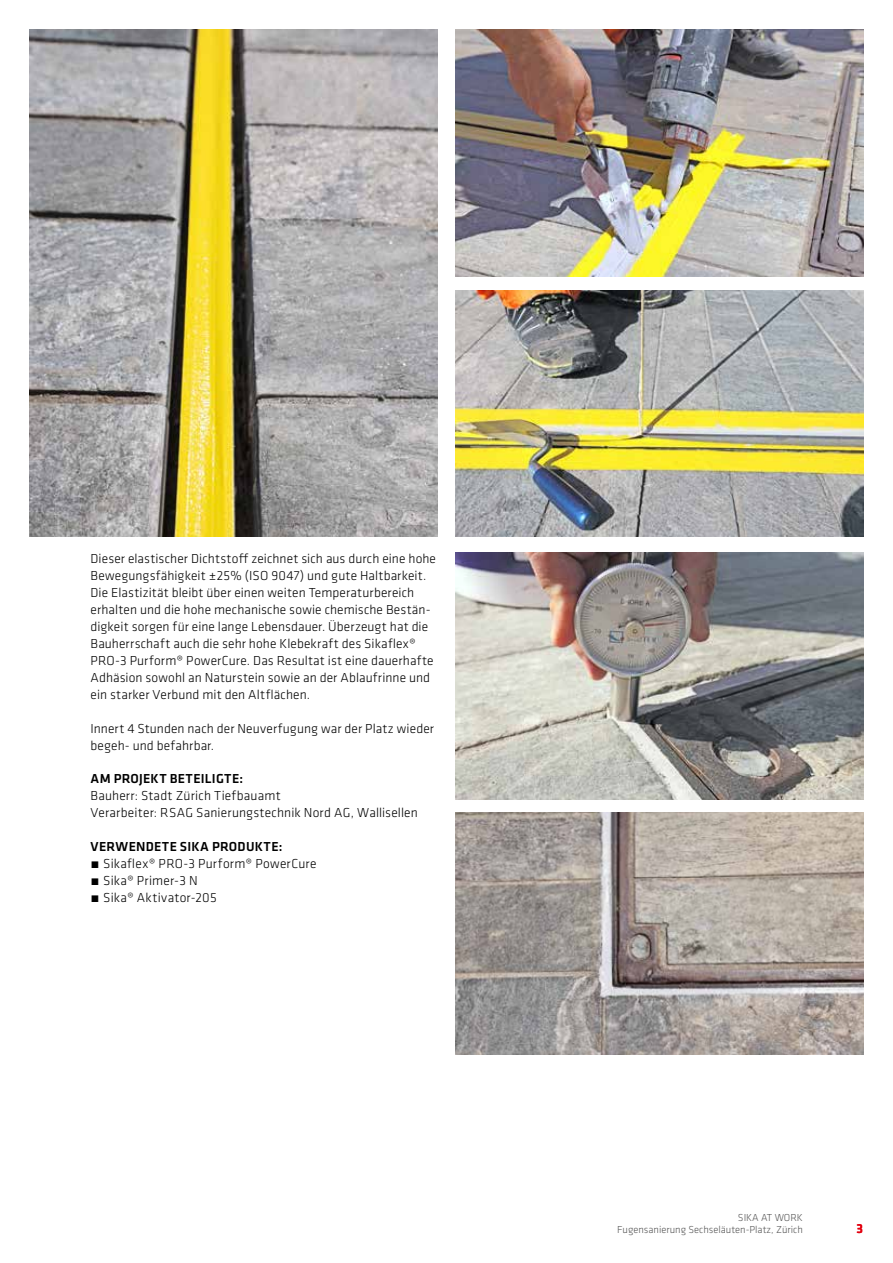
<style>
.page{position:relative;width:893px;height:1263px;background:#fff}
.page>*{position:absolute;margin:0;border:0;box-sizing:border-box;transform-origin:0 0}
.t1{font:300 13.5px/17px "Klavika";letter-spacing:.01em;color:#000}
.t2{font:500 13.5px "Klavika";letter-spacing:.015em;color:#000}
.t3{font:500 13.5px "Klavika";color:#e3000f}
.t4{font:300 10.5px/12.6px "Klavika";color:#565656;text-align:right}
</style>
<div class="page">
<img style="left:455px;top:30px;width:408px;height:246px">
<img style="left:455px;top:290px;width:408px;height:247px">
<img style="left:30px;top:30px;width:408px;height:507px">
<img style="left:455px;top:553px;width:409px;height:246px">
<img style="left:455px;top:812px;width:409px;height:243px">
<p class="t1" style="left:91px;top:550px;width:347px">Dieser elastischer Dichtstoff zeichnet sich aus durch eine hohe Bewegungsfähigkeit ±25% (ISO 9047) und gute Haltbarkeit.<br>Die Elastizität bleibt über einen weiten Temperaturbereich erhalten und die hohe mechanische sowie chemische Bestän&shy;digkeit sorgen für eine lange Lebensdauer. Überzeugt hat die Bauherrschaft auch die sehr hohe Klebekraft des Sikaflex® PRO-3 Purform® PowerCure. Das Resultat ist eine dauerhafte Adhäsion sowohl an Naturstein sowie an der Ablaufrinne und ein starker Verbund mit den Altflächen.</p>
<p class="t1" style="left:91px;top:719px;width:345px">Innert 4 Stunden nach der Neuverfugung war der Platz wieder begeh- und befahrbar.</p>
<p class="t2" style="left:91px;top:770px;width:154px">AM PROJEKT BETEILIGTE:</p>
<p class="t1" style="left:91px;top:787px;width:329px">Bauherr: Stadt Zürich Tiefbauamt<br>Verarbeiter: RSAG Sanierungstechnik Nord AG, Wallisellen</p>
<p class="t2" style="left:91px;top:838px;width:193px">VERWENDETE SIKA PRODUKTE:</p>
<p class="t1" style="left:91px;top:855px;width:228px">́ Sikaflex® PRO-3 Purform® PowerCure ́ Sika® Primer-3 N<br>́ Sika® Aktivator-205</p>
<p class="t4" style="left:617px;top:1211px;width:187px">SIKA AT WORK<br>Fugensanierung Sechseläuten-Platz, Zürich</p>
<p class="t3" style="left:857px;top:1219px;width:8px">3</p>
</div>
